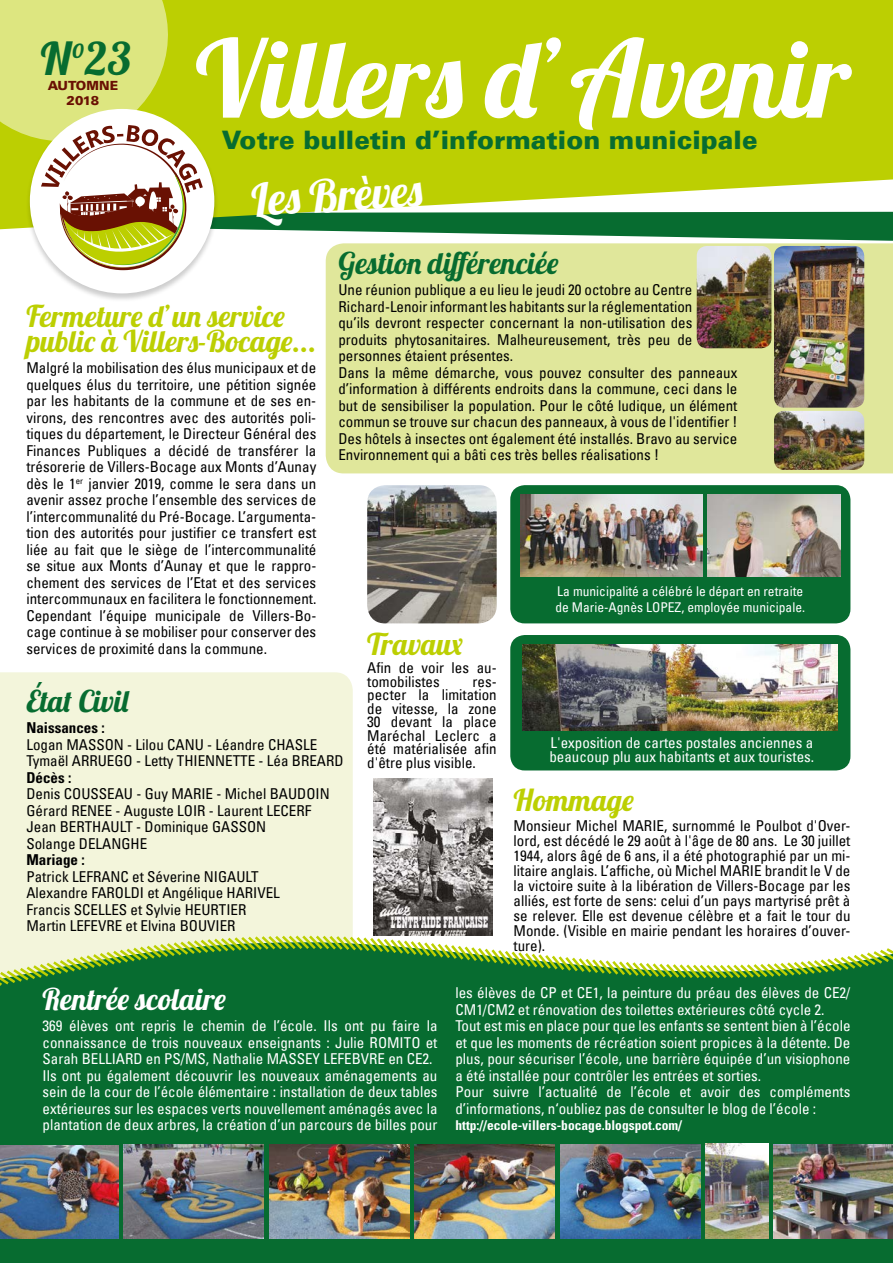
<style>
.page{position:relative;width:893px;height:1263px;background:#fff}
.page>*{position:absolute;margin:0;border:0;box-sizing:border-box;transform-origin:0 0}
.t1{font:107.25px "Lobster 1.4";color:#fff}
.t2{font:45px "Lobster 1.4";color:#076c30}
.t3{font:44.85px "Lobster 1.4";color:#fff}
.t4{font:30px/25.5px "Lobster 1.4";color:#bccf02}
.t5{font:30px "Lobster 1.4";color:#076c30}
.t6{font:30px "Lobster 1.4";color:#fff}
.t7{font:900 25.5px "Univers LT";color:#076c30}
.t8{font:condensed 15px/16.5px "Univers LT";color:#000}
.t9{font:condensed 15px/16.5px "Univers LT";color:#fff}
.t10{font:700 condensed 15px "Univers";color:#000}
.t11{font:condensed 13.5px/16.2px "Univers LT";color:#fff}
.t12{font:700 condensed 13.5px "Univers";color:#fff}
.t13{font:900 12.6px/15.1px "Univers LT";color:#691003;text-align:center}
</style>
<div class="page">
<div style="left:0;top:672px;width:353px;height:261px;background:#f3f5db"></div>
<div style="left:326px;top:270px;width:567px;height:203px;background:#e0e79b"></div>
<div style="left:0;top:991px;width:893px;height:272px;background:#076c30"></div>
<div style="left:25px;top:108px;width:194px;height:194px;background:#000;opacity:.2"></div>
<div style="left:30px;top:109px;width:184px;height:184px;background:#fff;border-radius:50%"></div>
<svg style="left:0;top:0;width:893px;height:270px;background:#bdce3e"></svg>
<svg style="left:0;top:933px;width:893px;height:58px"></svg>
<div style="left:510px;top:485px;width:340px;height:138px;background:#076c30;border-radius:15px"></div>
<img style="left:707px;top:495px;width:133px;height:81px">
<img style="left:520px;top:495px;width:182px;height:81px">
<img style="left:0;top:1145px;width:118px;height:93px">
<img style="left:123px;top:1144px;width:141px;height:94px">
<img style="left:560px;top:1144px;width:141px;height:94px">
<img style="left:415px;top:1144px;width:140px;height:94px">
<img style="left:269px;top:1144px;width:140px;height:94px">
<img style="left:706px;top:1144px;width:63px;height:94px">
<img style="left:774px;top:1144px;width:119px;height:94px">
<img style="left:697px;top:246px;width:74px;height:102px">
<img style="left:774px;top:411px;width:90px;height:59px">
<img style="left:774px;top:246px;width:90px;height:162px">
<img style="left:374px;top:779px;width:118px;height:156px">
<img style="left:367px;top:485px;width:130px;height:138px">
<div style="left:510px;top:635px;width:340px;height:135px;background:#076c30;border-radius:15px"></div>
<img style="left:523px;top:644px;width:314px;height:87px">
<h2 class="t2" style="left:41px;top:30px;width:91px">N°23</h2>
<p class="t13" style="left:48px;top:78px;width:72px">AUTOMNE<br>2018</p>
<h1 class="t1" style="left:195px;top:10px;width:656px">Villers d’Avenir</h1>
<h3 class="t7" style="left:222px;top:124px;width:537px">Votre bulletin d’information municipale</h3>
<h3 class="t3" style="left:250px;top:171px;width:172px;rotate:-3deg">Les Brèves</h3>
<h3 class="t5" style="left:338px;top:244px;width:222px">Gestion différenciée</h3>
<p class="t8" style="left:338px;top:282px;width:401px">Une réunion publique a eu lieu le jeudi 20 octobre au Centre Richard-Lenoir informant les habitants sur la réglementation<br>qu’ils devront respecter concernant la non-utilisation des produits phytosanitaires. Malheureusement, très peu de personnes étaient présentes.<br>Dans la même démarche, vous pouvez consulter des panneaux d’information à différents endroits dans la commune, ceci dans le but de sensibiliser la population. Pour le côté ludique, un élément commun se trouve sur chacun des panneaux, à vous de l'identifier !<br>Des hôtels à insectes ont également été installés. Bravo au service Environnement qui a bâti ces très belles réalisations !</p>
<h3 class="t4" style="left:26px;top:303px;width:291px">Fermeture d’un service public à Villers-Bocage...</h3>
<p class="t8" style="left:26px;top:360px;width:291px;text-align:justify">Malgré la mobilisation des élus municipaux et de quelques élus du territoire, une pétition signée par les habitants de la commune et de ses en&shy;virons, des rencontres avec des autorités poli&shy;tiques du département, le Directeur Général des Finances Publiques a décidé de transférer la trésorerie de Villers-Bocage aux Monts d’Aunay dès le 1<sup>er</sup> janvier 2019, comme le sera dans un avenir assez proche l’ensemble des services de l’intercommunalité du Pré-Bocage. L’argumenta&shy;tion des autorités pour justifier ce transfert est liée au fait que le siège de l’intercommunalité se situe aux Monts d’Aunay et que le rappro&shy;chement des services de l’Etat et des services intercommunaux en facilitera le fonctionnement.<br>Cependant l’équipe municipale de Villers-Bo&shy;cage continue à se mobiliser pour conserver des services de proximité dans la commune.</p>
<h3 class="t5" style="left:26px;top:682px;width:103px">État Civil</h3>
<p class="t10" style="left:26px;top:719px;width:80px">Naissances :</p>
<p class="t8" style="left:26px;top:736px;width:319px">Logan MASSON - Lilou CANU - Léandre CHASLE<br>Tymaël ARRUEGO - Letty THIENNETTE - Léa BREARD</p>
<p class="t10" style="left:26px;top:768px;width:46px">Décès :</p>
<p class="t8" style="left:26px;top:785px;width:305px">Denis COUSSEAU - Guy MARIE - Michel BAUDOIN Gérard RENEE - Auguste LOIR - Laurent LECERF Jean BERTHAULT - Dominique GASSON<br>Solange DELANGHE</p>
<p class="t10" style="left:26px;top:851px;width:60px">Mariage :</p>
<p class="t8" style="left:26px;top:868px;width:255px">Patrick LEFRANC et Séverine NIGAULT Alexandre FAROLDI et Angélique HARIVEL Francis SCELLES et Sylvie HEURTIER Martin LEFEVRE et Elvina BOUVIER</p>
<p class="t11" style="left:555px;top:582px;width:251px">La municipalité a célébré le départ en retraite de Marie-Agnès LOPEZ, employée municipale.</p>
<h3 class="t4" style="left:367px;top:631px;width:97px">Travaux</h3>
<p class="t8" style="left:367px;top:661px;width:131px;line-height:13.5px">Afin de voir les au&shy;tomobilistes</p>
<p class="t8" style="left:367px;top:674px;width:131px;line-height:13.5px;text-align:justify;text-indent:105px">res&shy;pecter la limitation de vitesse, la zone 30 devant la place Maréchal Leclerc a été matérialisée afin d'être plus visible.</p>
<p class="t9" style="left:549px;top:736px;width:266px;line-height:13.5px">L'exposition de cartes postales anciennes a beaucoup plu aux habitants et aux touristes.</p>
<h3 class="t4" style="left:514px;top:787px;width:122px">Hommage</h3>
<p class="t8" style="left:514px;top:817px;width:338px;line-height:15px;text-align:justify">Monsieur Michel MARIE, surnommé le Poulbot d'Over&shy;lord, est décédé le 29 août à l'âge de 80 ans. Le 30 juillet 1944, alors âgé de 6 ans, il a été photographié par un mi&shy;litaire anglais. L’affiche, où Michel MARIE brandit le V de la victoire suite à la libération de Villers-Bocage par les alliés, est forte de sens: celui d’un pays martyrisé prêt à se relever. Elle est devenue célèbre et a fait le tour du Monde. (Visible en mairie pendant les horaires d’ouver&shy;ture).</p>
<h3 class="t6" style="left:43px;top:980px;width:185px">Rentrée scolaire</h3>
<p class="t9" style="left:43px;top:1017px;width:396px">369 élèves ont repris le chemin de l’école. Ils ont pu faire la connaissance de trois nouveaux enseignants : Julie ROMITO et Sarah BELLIARD en PS/MS, Nathalie MASSEY LEFEBVRE en CE2.<br>Ils ont pu également découvrir les nouveaux aménagements au sein de la cour de l’école élémentaire : installation de deux tables extérieures sur les espaces verts nouvellement aménagés avec la plantation de deux arbres, la création d’un parcours de billes pour</p>
<p class="t9" style="left:455px;top:984px;width:397px">les élèves de CP et CE1, la peinture du préau des élèves de CE2/ CM1/CM2 et rénovation des toilettes extérieures côté cycle 2.<br>Tout est mis en place pour que les enfants se sentent bien à l’école et que les moments de récréation soient propices à la détente. De plus, pour sécuriser l’école, une barrière équipée d’un visiophone a été installée pour contrôler les entrées et sorties.<br>Pour suivre l’actualité de l’école et avoir des compléments d’informations, n‘oubliez pas de consulter le blog de l’école :</p>
<p class="t12" style="left:455px;top:1117px;width:228px">http://ecole-villers-bocage.blogspot.com/</p>
</div>
